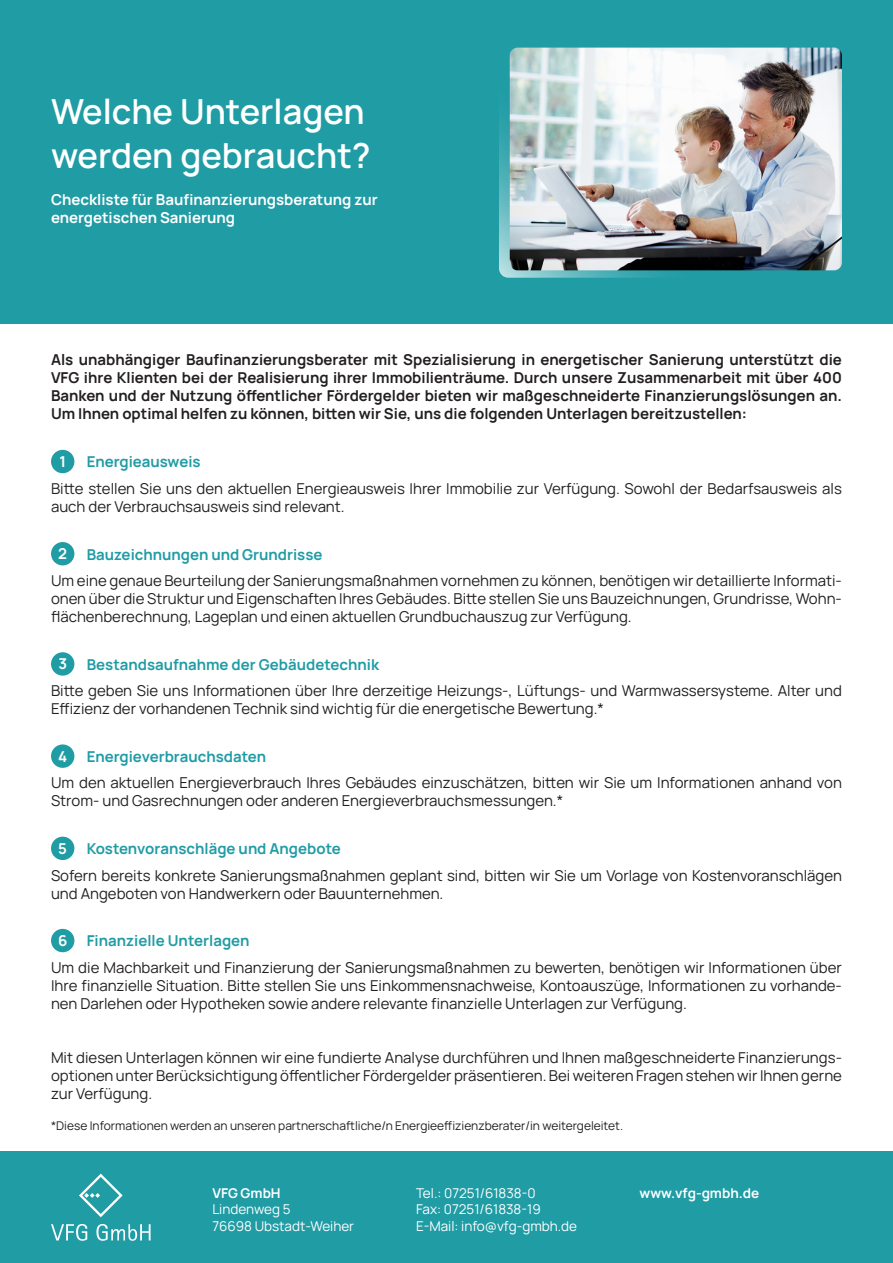
<style>
.page{position:relative;width:893px;height:1263px;background:#fff}
.page>*{position:absolute;margin:0;border:0;box-sizing:border-box;transform-origin:0 0}
.t1{font:600 34.5px/43.5px "Manrope";color:#fff}
.t2{font:15px/18px "Manrope";color:#231f20}
.t3{font:700 15px/18px "Manrope";color:#231f20;text-align:justify}
.t4{font:700 15px "Manrope";color:#209ca5}
.t5{font:700 15px/18px "Manrope";color:#fff}
.t6{font:13.5px/16.2px "Manrope";color:#fff}
.t7{font:700 13.5px "Manrope";color:#fff}
.t8{font:12px "Manrope";color:#231f20}
</style>
<div class="page">
<div style="left:0;top:1151px;width:893px;height:112px;background:#209ca5"></div>
<svg style="left:79px;top:1173px;width:44px;height:44px"></svg>
<svg style="left:51px;top:1224px;width:36px;height:17px"></svg>
<svg style="left:96px;top:1224px;width:55px;height:17px"></svg>
<div style="left:0;top:0;width:893px;height:323px;background:#209ca5"></div>
<svg style="left:499px;top:55px;width:332px;height:223px"></svg>
<img style="left:510px;top:48px;width:332px;height:222px">
<div style="left:51px;top:450px;width:23px;height:23px;background:#209ca5;border-radius:50%"></div>
<div style="left:51px;top:542px;width:23px;height:23px;background:#209ca5;border-radius:50%"></div>
<div style="left:51px;top:652px;width:23px;height:24px;background:#209ca5;border-radius:50%"></div>
<div style="left:51px;top:744px;width:23px;height:24px;background:#209ca5;border-radius:50%"></div>
<div style="left:51px;top:837px;width:23px;height:23px;background:#209ca5;border-radius:50%"></div>
<div style="left:51px;top:929px;width:23px;height:23px;background:#209ca5;border-radius:50%"></div>
<h1 class="t1" style="left:51px;top:89px;width:321px">Welche Unterlagen werden gebraucht?</h1>
<p class="t5" style="left:51px;top:190px;width:328px">Checkliste für Baufinanzierungsberatung zur energetischen Sanierung</p>
<p class="t3" style="left:51px;top:350px;width:792px">Als unabhängiger Baufinanzierungsberater mit Spezialisierung in energetischer Sanierung unterstützt die VFG ihre Klienten bei der Realisierung ihrer Immobilienträume. Durch unsere Zusammenarbeit mit über 400<br>Banken und der Nutzung öffentlicher Fördergelder bieten wir maßgeschneiderte Finanzierungslösungen an.<br>Um Ihnen optimal helfen zu können, bitten wir Sie, uns die folgenden Unterlagen bereitzustellen:</p>
<p class="t5" style="left:59px;top:452px;width:8px">1</p>
<p class="t2" style="left:51px;top:479px;width:792px">Bitte stellen Sie uns den aktuellen Energieausweis Ihrer Immobilie zur Verfügung. Sowohl der Bedarfsausweis als auch der Verbrauchsausweis sind relevant.</p>
<p class="t4" style="left:87px;top:451px;width:115px">Energieausweis</p>
<p class="t5" style="left:58px;top:544px;width:10px">2</p>
<p class="t2" style="left:51px;top:571px;width:792px;text-align:justify">Um eine genaue Beurteilung der Sanierungsmaßnahmen vornehmen zu können, benötigen wir detaillierte Informati&shy;onen über die Struktur und Eigenschaften Ihres Gebäudes. Bitte stellen Sie uns Bauzeichnungen, Grundrisse, Wohn&shy;flächenberechnung, Lageplan und einen aktuellen Grundbuchauszug zur Verfügung.</p>
<p class="t4" style="left:87px;top:544px;width:237px">Bauzeichnungen und Grundrisse</p>
<p class="t5" style="left:58px;top:654px;width:10px">3</p>
<p class="t2" style="left:51px;top:681px;width:792px">Bitte geben Sie uns Informationen über Ihre derzeitige Heizungs-, Lüftungs- und Warmwassersysteme. Alter und<br>Effizienz der vorhandenen Technik sind wichtig für die energetische Bewertung.*</p>
<p class="t4" style="left:87px;top:654px;width:294px">Bestandsaufnahme der Gebäudetechnik</p>
<p class="t5" style="left:58px;top:746px;width:11px">4</p>
<p class="t2" style="left:51px;top:773px;width:792px">Um den aktuellen Energieverbrauch Ihres Gebäudes einzuschätzen, bitten wir Sie um Informationen anhand von<br>Strom- und Gasrechnungen oder anderen Energieverbrauchsmessungen.*</p>
<p class="t4" style="left:87px;top:746px;width:181px">Energieverbrauchsdaten</p>
<p class="t5" style="left:58px;top:839px;width:10px">5</p>
<p class="t2" style="left:51px;top:865px;width:792px">Sofern bereits konkrete Sanierungsmaßnahmen geplant sind, bitten wir Sie um Vorlage von Kostenvoranschlägen und Angeboten von Handwerkern oder Bauunternehmen.</p>
<p class="t4" style="left:87px;top:838px;width:256px">Kostenvoranschläge und Angebote</p>
<p class="t5" style="left:58px;top:931px;width:11px">6</p>
<p class="t2" style="left:51px;top:958px;width:792px;text-align:justify">Um die Machbarkeit und Finanzierung der Sanierungsmaßnahmen zu bewerten, benötigen wir Informationen über Ihre finanzielle Situation. Bitte stellen Sie uns Einkommensnachweise, Kontoauszüge, Informationen zu vorhande&shy;nen Darlehen oder Hypotheken sowie andere relevante finanzielle Unterlagen zur Verfügung.</p>
<p class="t4" style="left:87px;top:930px;width:164px">Finanzielle Unterlagen</p>
<p class="t2" style="left:51px;top:1047px;width:792px;text-align:justify">Mit diesen Unterlagen können wir eine fundierte Analyse durchführen und Ihnen maßgeschneiderte Finanzierungs&shy;optionen unter Berücksichtigung öffentlicher Fördergelder präsentieren. Bei weiteren Fragen stehen wir Ihnen gerne zur Verfügung.</p>
<p class="t8" style="left:51px;top:1117px;width:573px">*Diese Informationen werden an unseren partnerschaftliche/n Energieeffizienzberater/in weitergeleitet.</p>
<p class="t7" style="left:212px;top:1184px;width:70px">VFG GmbH</p>
<p class="t6" style="left:212px;top:1201px;width:143px">Lindenweg 5<br>76698 Ubstadt-Weiher</p>
<p class="t6" style="left:416px;top:1184px;width:163px">Tel.: 07251/61838-0<br>Fax: 07251/61838-19<br>E-Mail: info@vfg-gmbh.de</p>
<p class="t7" style="left:640px;top:1184px;width:121px">www.vfg-gmbh.de</p>
</div>
